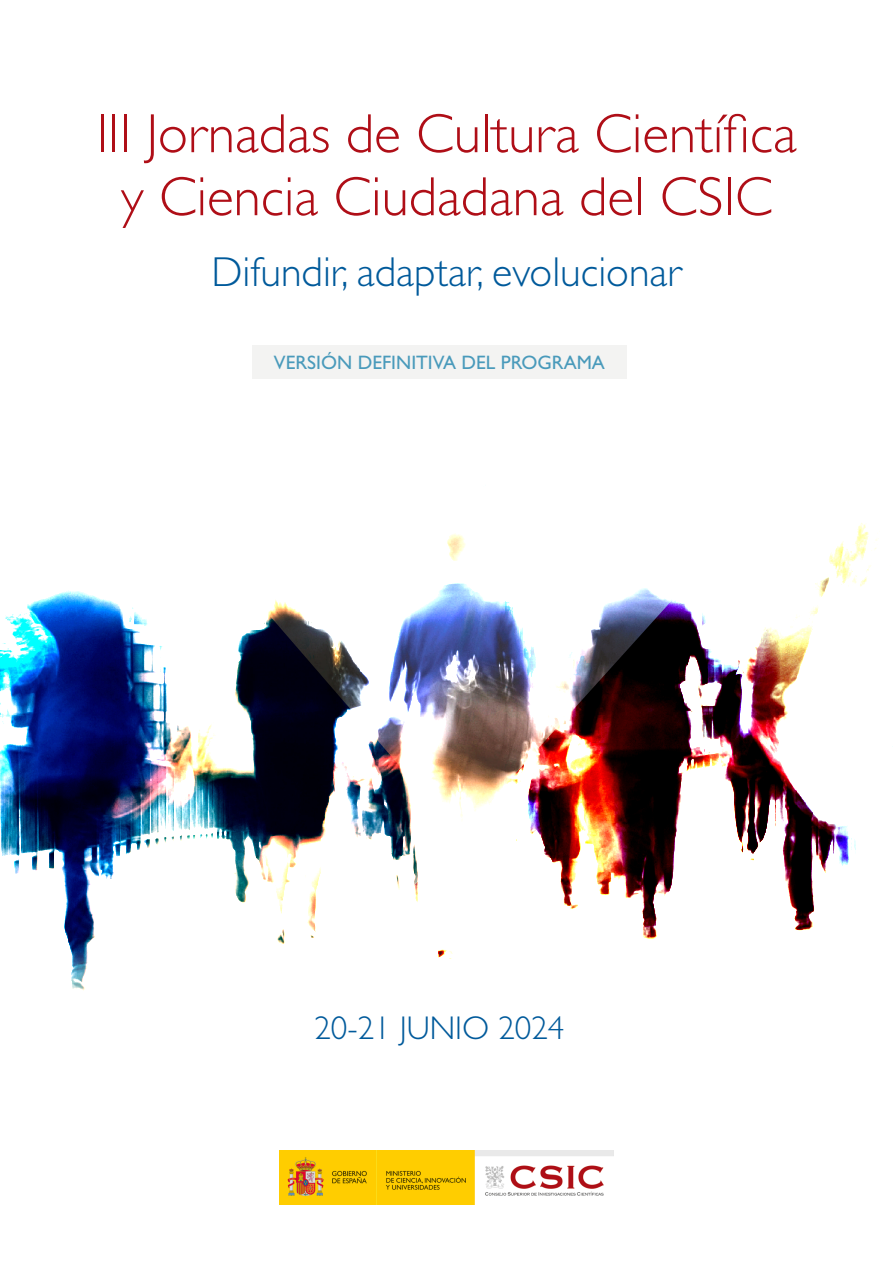
<style>
.page{position:relative;width:893px;height:1263px;background:#fff}
.page>*{position:absolute;margin:0;border:0;box-sizing:border-box;transform-origin:0 0}
.t1{font:300 55.5px/63px "Gill Sans Std";color:#af0e17;text-align:center}
.t2{font:300 42px "Gill Sans Std";color:#005a9b}
.t3{font:300 33px "Gill Sans Std";color:#005a9b}
.t4{font:19.5px "Gill Sans Std";color:#499abb}
</style>
<div class="page">
<svg style="left:0;top:590px;width:250px;height:401px"></svg>
<svg style="left:250px;top:345px;width:643px;height:614px"></svg>
<img style="left:279px;top:1150px;width:335px;height:54px">
<div style="left:252px;top:346px;width:374px;height:33px;background:#f3f3f2"></div>
<p class="t1" style="left:96px;top:103px;width:702px">III Jornadas de Cultura Científica y Ciencia Ciudadana del CSIC</p>
<p class="t2" style="left:211px;top:249px;width:472px">Difundir, adaptar, evolucionar</p>
<p class="t4" style="left:274px;top:351px;width:333px">VERSIÓN DEFINITIVA DEL PROGRAMA</p>
<p class="t3" style="left:314px;top:1009px;width:252px">20-21 JUNIO 2024</p>
</div>
